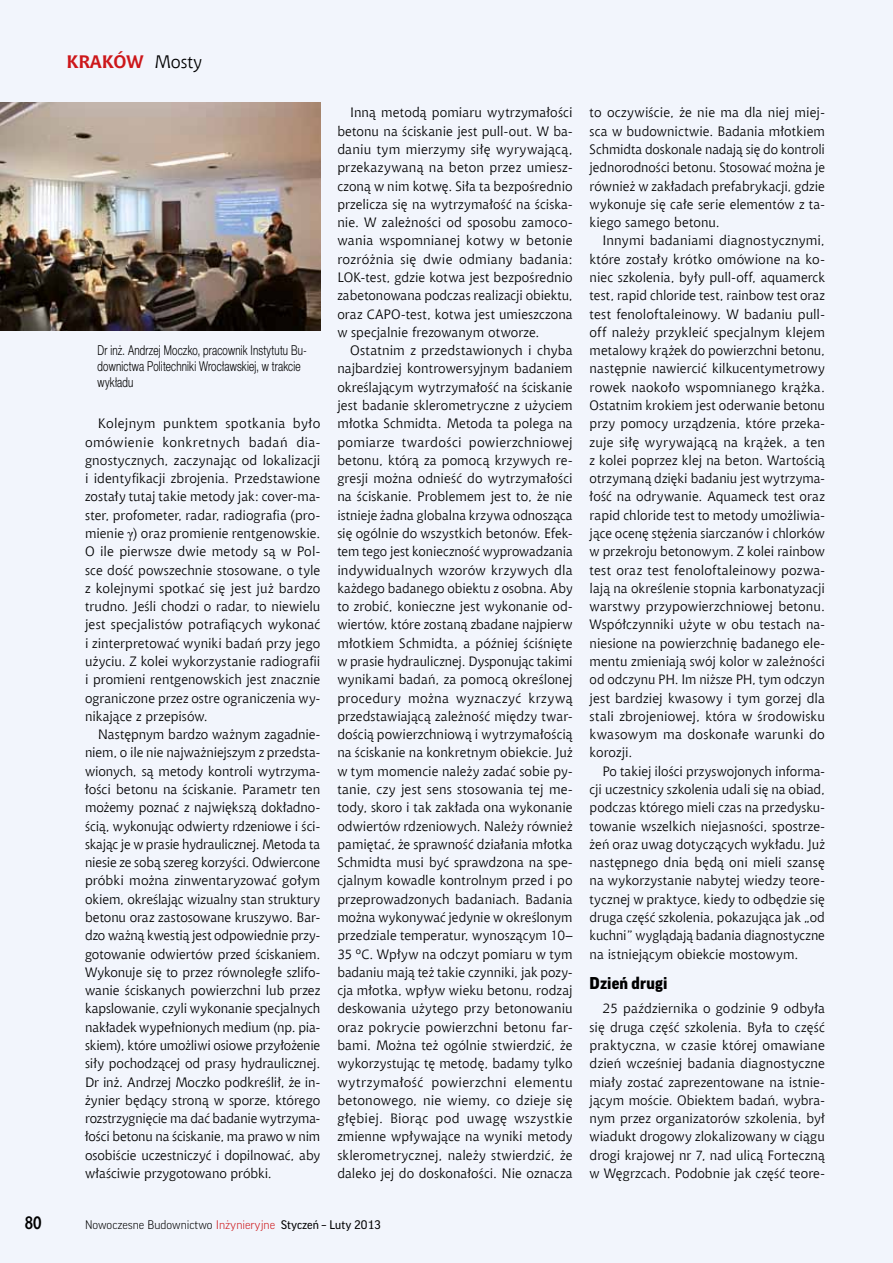
<style>
.page{position:relative;width:893px;height:1263px;background:#f2f5fc}
.page>*{position:absolute;margin:0;border:0;box-sizing:border-box;transform-origin:0 0}
.t1{font:700 18px "Chianti EU";color:#cd171a}
.t2{font:18px "Chianti EU";color:#000}
.t3{font:700 18px "Aerton Cnd EFN";color:#000}
.t4{font:900 16.5px "Good Pro";letter-spacing:.01em;color:#000}
.t5{font:13.5px/18.3px "Chianti EU";letter-spacing:.005em;color:#000;text-align:justify}
.t6{font:13.5px/16.2px "Switzer Cnd EFN Light";letter-spacing:.015em;color:#000;scale:.9 1}
.t7{font:300 12px "Good Pro";color:#000}
.s1{font-family:"Times New Roman"}
.s2{color:#cd171a}
.s3{font-weight:400}
</style>
<div class="page">
<img style="left:0;top:102px;width:320px;height:228px">
<h1 class="t1" style="left:66px;top:51px;width:14px">KRAKÓW</h1>
<h1 class="t2" style="left:154px;top:51px;width:49px">Mosty</h1>
<p class="t6" style="left:98px;top:342px;width:234px">Dr inż. Andrzej Moczko, pracownik Instytutu Bu&shy;downictwa Politechniki Wrocławskiej, w trakcie wykładu</p>
<p class="t5" style="left:85px;top:414px;width:237px;text-indent:13px">Kolejnym punktem spotkania było omówienie konkretnych badań dia&shy;gnostycznych, zaczynając od lokalizacji i identyfikacji zbrojenia. Przedstawione zostały tutaj takie metody jak: cover-ma&shy;ster, profometer, radar, radiografia (pro&shy;mienie <span class="s1">γ</span>) oraz promienie rentgenowskie.<br>O ile pierwsze dwie metody są w Pol&shy;sce dość powszechnie stosowane, o tyle z kolejnymi spotkać się jest już bardzo trudno. Jeśli chodzi o radar, to niewielu jest specjalistów potrafiących wykonać i zinterpretować wyniki badań przy jego użyciu. Z kolei wykorzystanie radiografii i promieni rentgenowskich jest znacznie ograniczone przez ostre ograniczenia wy&shy;nikające z przepisów.</p>
<p class="t5" style="left:85px;top:725px;width:237px;text-indent:13px">Następnym bardzo ważnym zagadnie&shy;niem, o ile nie najważniejszym z przedsta&shy;wionych, są metody kontroli wytrzyma&shy;łości betonu na ściskanie. Parametr ten możemy poznać z największą dokładno&shy;ścią, wykonując odwierty rdzeniowe i ści&shy;skając je w prasie hydraulicznej. Metoda ta niesie ze sobą szereg korzyści. Odwiercone próbki można zinwentaryzować gołym okiem, określając wizualny stan struktury betonu oraz zastosowane kruszywo. Bar&shy;dzo ważną kwestią jest odpowiednie przy&shy;gotowanie odwiertów przed ściskaniem.<br>Wykonuje się to przez równoległe szlifo&shy;wanie ściskanych powierzchni lub przez kapslowanie, czyli wykonanie specjalnych nakładek wypełnionych medium (np. pia&shy;skiem), które umożliwi osiowe przyłożenie siły pochodzącej od prasy hydraulicznej.<br>Dr inż. Andrzej Moczko podkreślił, że in&shy;żynier będący stroną w sporze, którego rozstrzygnięcie ma dać badanie wytrzyma&shy;łości betonu na ściskanie, ma prawo w nim osobiście uczestniczyć i dopilnować, aby właściwie przygotowano próbki.</p>
<p class="t5" style="left:337px;top:103px;width:237px;text-indent:13px">Inną metodą pomiaru wytrzymałości betonu na ściskanie jest pull-out. W ba&shy;daniu tym mierzymy siłę wyrywającą, przekazywaną na beton przez umiesz&shy;czoną w nim kotwę. Siła ta bezpośrednio przelicza się na wytrzymałość na ściska&shy;nie. W zależności od sposobu zamoco&shy;wania wspomnianej kotwy w betonie rozróżnia się dwie odmiany badania:<br>LOK-test, gdzie kotwa jest bezpośrednio zabetonowana podczas realizacji obiektu, oraz CAPO-test, kotwa jest umieszczona w specjalnie frezowanym otworze.</p>
<p class="t5" style="left:337px;top:341px;width:237px;text-indent:13px">Ostatnim z przedstawionych i chyba najbardziej kontrowersyjnym badaniem określającym wytrzymałość na ściskanie jest badanie sklerometryczne z użyciem młotka Schmidta. Metoda ta polega na pomiarze twardości powierzchniowej betonu, którą za pomocą krzywych re&shy;gresji można odnieść do wytrzymałości na ściskanie. Problemem jest to, że nie istnieje żadna globalna krzywa odnosząca się ogólnie do wszystkich betonów. Efek&shy;tem tego jest konieczność wyprowadzania indywidualnych wzorów krzywych dla każdego badanego obiektu z osobna. Aby to zrobić, konieczne jest wykonanie od&shy;wiertów, które zostaną zbadane najpierw młotkiem Schmidta, a później ściśnięte w prasie hydraulicznej. Dysponując takimi wynikami badań, za pomocą określonej procedury można wyznaczyć krzywą przedstawiającą zależność między twar&shy;dością powierzchniową i wytrzymałością na ściskanie na konkretnym obiekcie. Już w tym momencie należy zadać sobie py&shy;tanie, czy jest sens stosowania tej me&shy;tody, skoro i tak zakłada ona wykonanie odwiertów rdzeniowych. Należy również pamiętać, że sprawność działania młotka Schmidta musi być sprawdzona na spe&shy;cjalnym kowadle kontrolnym przed i po przeprowadzonych badaniach. Badania można wykonywać jedynie w określonym przedziale temperatur, wynoszącym 10– 35 ºC. Wpływ na odczyt pomiaru w tym badaniu mają też takie czynniki, jak pozy&shy;cja młotka, wpływ wieku betonu, rodzaj deskowania użytego przy betonowaniu oraz pokrycie powierzchni betonu far&shy;bami. Można też ogólnie stwierdzić, że wykorzystując tę metodę, badamy tylko wytrzymałość powierzchni elementu betonowego, nie wiemy, co dzieje się głębiej. Biorąc pod uwagę wszystkie zmienne wpływające na wyniki metody sklerometrycznej, należy stwierdzić, że daleko jej do doskonałości. Nie oznacza</p>
<h1 class="t3" style="left:25px;top:1212px;width:18px">80</h1>
<p class="t7" style="left:85px;top:1218px;width:297px">Nowoczesne Budownictwo <span class="s2">Inżynieryjne</span> <span class="s3">Styczeń – Luty 2013</span></p>
<p class="t5" style="left:590px;top:103px;width:237px">to oczywiście, że nie ma dla niej miej&shy;sca w budownictwie. Badania młotkiem Schmidta doskonale nadają się do kontroli jednorodności betonu. Stosować można je również w zakładach prefabrykacji, gdzie wykonuje się całe serie elementów z ta&shy;kiego samego betonu.</p>
<p class="t5" style="left:590px;top:231px;width:237px;text-indent:13px">Innymi badaniami diagnostycznymi, które zostały krótko omówione na ko&shy;niec szkolenia, były pull-off, aquamerck test, rapid chloride test, rainbow test oraz test fenoloftaleinowy. W badaniu pull&shy;off należy przykleić specjalnym klejem metalowy krążek do powierzchni betonu, następnie nawiercić kilkucentymetrowy rowek naokoło wspomnianego krążka.<br>Ostatnim krokiem jest oderwanie betonu przy pomocy urządzenia, które przeka&shy;zuje siłę wyrywającą na krążek, a ten z kolei poprzez klej na beton. Wartością otrzymaną dzięki badaniu jest wytrzyma&shy;łość na odrywanie. Aquameck test oraz rapid chloride test to metody umożliwia&shy;jące ocenę stężenia siarczanów i chlorków w przekroju betonowym. Z kolei rainbow test oraz test fenoloftaleinowy pozwa&shy;lają na określenie stopnia karbonatyzacji warstwy przypowierzchniowej betonu.<br>Współczynniki użyte w obu testach na&shy;niesione na powierzchnię badanego ele&shy;mentu zmieniają swój kolor w zależności od odczynu PH. Im niższe PH, tym odczyn jest bardziej kwasowy i tym gorzej dla stali zbrojeniowej, która w środowisku kwasowym ma doskonałe warunki do korozji.</p>
<p class="t5" style="left:590px;top:762px;width:237px;text-indent:13px">Po takiej ilości przyswojonych informa&shy;cji uczestnicy szkolenia udali się na obiad, podczas którego mieli czas na przedysku&shy;towanie wszelkich niejasności, spostrze&shy;żeń oraz uwag dotyczących wykładu. Już następnego dnia będą oni mieli szansę na wykorzystanie nabytej wiedzy teore&shy;tycznej w praktyce, kiedy to odbędzie się druga część szkolenia, pokazująca jak „od kuchni” wyglądają badania diagnostyczne na istniejącym obiekcie mostowym.</p>
<p class="t4" style="left:590px;top:974px;width:79px">Dzień drugi</p>
<p class="t5" style="left:590px;top:999px;width:237px;text-indent:13px">25 października o godzinie 9 odbyła się druga część szkolenia. Była to część praktyczna, w czasie której omawiane dzień wcześniej badania diagnostyczne miały zostać zaprezentowane na istnie&shy;jącym moście. Obiektem badań, wybra&shy;nym przez organizatorów szkolenia, był wiadukt drogowy zlokalizowany w ciągu drogi krajowej nr 7, nad ulicą Forteczną w Węgrzcach. Podobnie jak część teore-</p>
</div>
